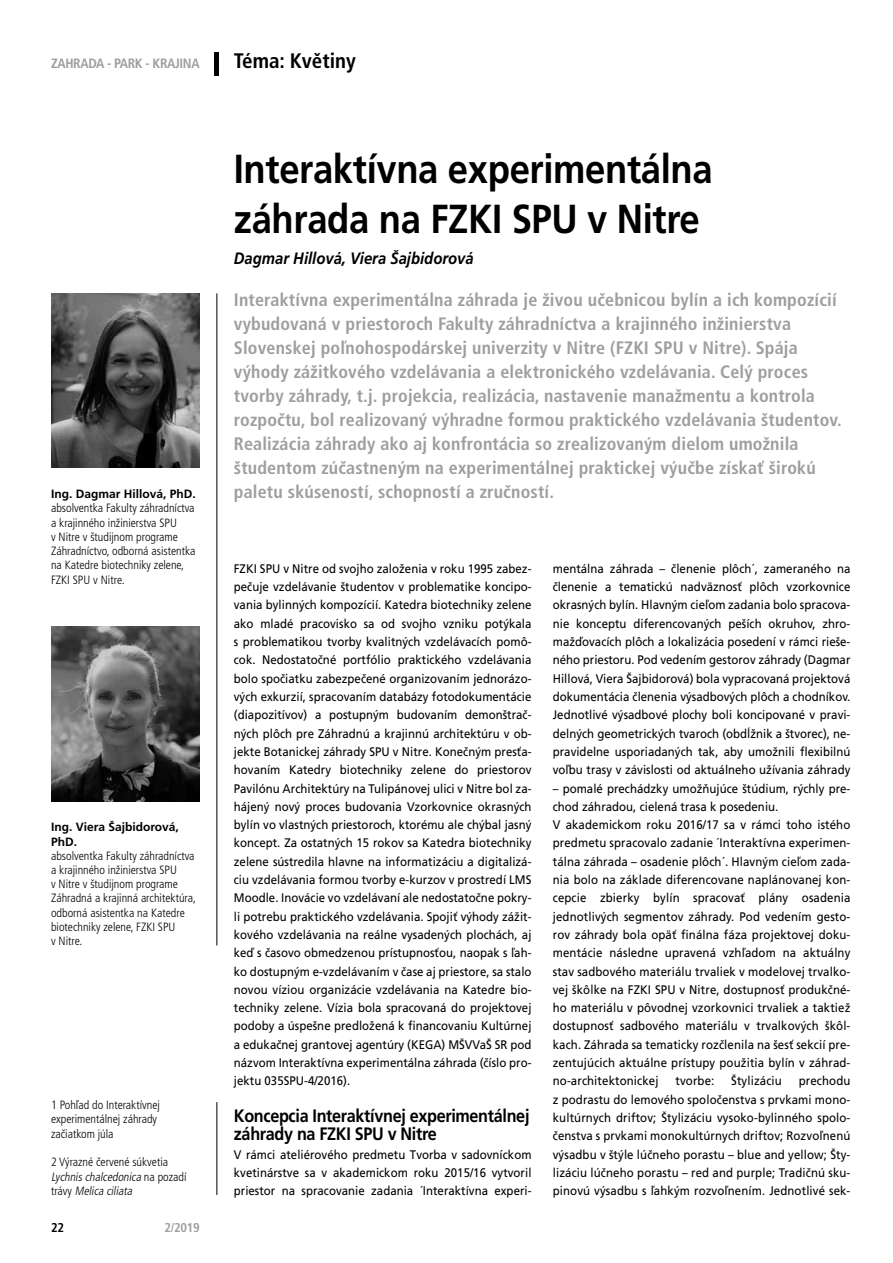
<style>
.page{position:relative;width:893px;height:1263px;background:#fff}
.page>*{position:absolute;margin:0;border:0;box-sizing:border-box;transform-origin:0 0}
.t1{font:700 40.5px/49.5px "Frutiger OT";letter-spacing:-.01em;color:#000;scale:.9 1}
.t2{font:700 condensed 21px "Frutiger OT";color:#000}
.t3{font:700 condensed 18px/24px "Frutiger OT";letter-spacing:.01em;color:#9c9e9f}
.t4{font:700 18px/18.3px "Frutiger OT";letter-spacing:-.02em;color:#000;scale:.9 1}
.t5{font:italic 700 16.5px "Frutiger OT";color:#000;scale:.9 1}
.t6{font:700 condensed 13.5px "Frutiger OT";letter-spacing:.01em;color:#9c9e9f}
.t7{font:700 condensed 12.75px "Frutiger OT";color:#9c9e9f}
.t8{font:700 condensed 12.75px "Frutiger OT";color:#000}
.t9{font:12.45px/18.3px "Frutiger OT";letter-spacing:.01em;color:#000;text-align:justify;scale:.92 1}
.t10{font:300 condensed 12px/14.2px "Frutiger OT";color:#000}
.t11{font:700 12px/14.2px "Frutiger OT";color:#000}
.s1{font-style:italic}
</style>
<div class="page">
<hr style="left:215px;top:52px;width:4px;height:23px;background:#000">
<img style="left:51px;top:293px;width:149px;height:175px">
<img style="left:51px;top:627px;width:149px;height:174px">
<hr style="left:217px;top:293px;width:1px;height:652px;background:#000">
<hr style="left:217px;top:1102px;width:1px;height:93px;background:#000">
<p class="t6" style="left:51px;top:56px;width:149px">zahrada - park - krajina</p>
<h2 class="t2" style="left:234px;top:50px;width:123px">Téma: Květiny</h2>
<h1 class="t1" style="left:234px;top:145px;width:533px">Interaktívna experimentálna záhrada na FZKI SPU v Nitre</h1>
<h3 class="t5" style="left:234px;top:249px;width:268px">Dagmar Hillová, Viera Šajbidorová</h3>
<p class="t3" style="left:234px;top:288px;width:609px">Interaktívna experimentálna záhrada je živou učebnicou bylín a ich kompozícií vybudovaná v priestoroch Fakulty záhradníctva a krajinného inžinierstva Slovenskej poľnohospodárskej univerzity v Nitre (FZKI SPU v Nitre). Spája výhody zážitkového vzdelávania a elektronického vzdelávania. Celý proces tvorby záhrady, t.j. projekcia, realizácia, nastavenie manažmentu a kontrola rozpočtu, bol realizovaný výhradne formou praktického vzdelávania študentov.<br>Realizácia záhrady ako aj konfrontácia so zrealizovaným dielom umožnila študentom zúčastneným na experimentálnej praktickej výučbe získať širokú</p>
<p class="t11" style="left:51px;top:487px;width:146px">Ing. Dagmar Hillová, PhD.</p>
<h3 class="t3" style="left:234px;top:480px;width:322px">paletu skúseností, schopností a zručností.</h3>
<p class="t10" style="left:51px;top:501px;width:146px">absolventka Fakulty záhradníctva a krajinného inžinierstva SPU<br>v Nitre v študijnom programe<br>Záhradníctvo, odborná asistentka na Katedre biotechniky zelene,<br>FZKI SPU v Nitre.</p>
<p class="t9" style="left:234px;top:560px;width:325px">FZKI SPU v Nitre od svojho založenia v roku 1995 zabez&shy;pečuje vzdelávanie študentov v problematike koncipo&shy;vania bylinných kompozícií. Katedra biotechniky zelene ako mladé pracovisko sa od svojho vzniku potýkala s problematikou tvorby kvalitných vzdelávacích pomô&shy;cok. Nedostatočné portfólio praktického vzdelávania bolo spočiatku zabezpečené organizovaním jednorázo&shy;vých exkurzií, spracovaním databázy fotodokumentácie (diapozitívov) a postupným budovaním demonštrač&shy;ných plôch pre Záhradnú a krajinnú architektúru v ob&shy;jekte Botanickej záhrady SPU v Nitre. Konečným presťa&shy;hovaním Katedry biotechniky zelene do priestorov Pavilónu Architektúry na Tulipánovej ulici v Nitre bol za&shy;hájený nový proces budovania Vzorkovnice okrasných bylín vo vlastných priestoroch, ktorému ale chýbal jasný koncept. Za ostatných 15 rokov sa Katedra biotechniky zelene sústredila hlavne na informatizáciu a digitalizá&shy;ciu vzdelávania formou tvorby e-kurzov v prostredí LMS Moodle. Inovácie vo vzdelávaní ale nedostatočne pokry&shy;li potrebu praktického vzdelávania. Spojiť výhody zážit&shy;kového vzdelávania na reálne vysadených plochách, aj keď s časovo obmedzenou prístupnosťou, naopak s ľah&shy;ko dostupným e-vzdelávaním v čase aj priestore, sa stalo novou víziou organizácie vzdelávania na Katedre bio&shy;techniky zelene. Vízia bola spracovaná do projektovej podoby a úspešne predložená k financovaniu Kultúrnej a edukačnej grantovej agentúry (KEGA) MŠVVaŠ SR pod názvom Interaktívna experimentálna záhrada (číslo pro&shy;jektu 035SPU-4/2016).</p>
<h3 class="t4" style="left:234px;top:1106px;width:330px">Koncepcia Interaktívnej experimentálnej záhrady na FZKI SPU v Nitre</h3>
<p class="t9" style="left:234px;top:1145px;width:325px">V rámci ateliérového predmetu Tvorba v sadovníckom kvetinárstve sa v akademickom roku 2015/16 vytvoril priestor na spracovanie zadania ´Interaktívna experi-</p>
<p class="t9" style="left:553px;top:560px;width:325px">mentálna záhrada – členenie plôch´, zameraného na členenie a tematickú nadväznosť plôch vzorkovnice okrasných bylín. Hlavným cieľom zadania bolo spracova&shy;nie konceptu diferencovaných peších okruhov, zhro&shy;mažďovacích plôch a lokalizácia posedení v rámci rieše&shy;ného priestoru. Pod vedením gestorov záhrady (Dagmar Hillová, Viera Šajbidorová) bola vypracovaná projektová dokumentácia členenia výsadbových plôch a chodníkov.<br>Jednotlivé výsadbové plochy boli koncipované v pravi&shy;delných geometrických tvaroch (obdĺžnik a štvorec), ne&shy;pravidelne usporiadaných tak, aby umožnili flexibilnú voľbu trasy v závislosti od aktuálneho užívania záhrady</p>
<p class="t9" style="left:553px;top:779px;width:325px;text-align:left">– pomalé prechádzky umožňujúce štúdium, rýchly pre&shy;chod záhradou, cielená trasa k posedeniu.<br>V akademickom roku 2016/17 sa v rámci toho istého predmetu spracovalo zadanie ´Interaktívna experimen&shy;tálna záhrada – osadenie plôch´. Hlavným cieľom zada&shy;nia bolo na základe diferencovane naplánovanej kon&shy;cepcie zbierky bylín spracovať plány osadenia jednotlivých segmentov záhrady. Pod vedením gesto&shy;rov záhrady bola opäť finálna fáza projektovej doku&shy;mentácie následne upravená vzhľadom na aktuálny stav sadbového materiálu trvaliek v modelovej trvalko&shy;vej škôlke na FZKI SPU v Nitre, dostupnosť produkčné&shy;ho materiálu v pôvodnej vzorkovnici trvaliek a taktiež dostupnosť sadbového materiálu v trvalkových škôl&shy;kach. Záhrada sa tematicky rozčlenila na šesť sekcií pre&shy;zentujúcich aktuálne prístupy použitia bylín v záhrad&shy;no-architektonickej</p>
<p class="t11" style="left:51px;top:820px;width:129px">Ing. Viera Šajbidorová,<br>PhD.</p>
<p class="t10" style="left:51px;top:849px;width:146px">absolventka Fakulty záhradníctva a krajinného inžinierstva SPU<br>v Nitre v študijnom programe<br>Záhradná a krajinná architektúra, odborná asistentka na Katedre biotechniky zelene, FZKI SPU<br>v Nitre.</p>
<p class="t9" style="left:675px;top:1072px;width:44px">tvorbe:</p>
<p class="t9" style="left:731px;top:1072px;width:57px">Štylizáciu</p>
<p class="t9" style="left:553px;top:1072px;width:325px;text-indent:246px">prechodu z podrastu do lemového spoločenstva s prvkami mono&shy;kultúrnych driftov; Štylizáciu vysoko-bylinného spolo&shy;čenstva s prvkami monokultúrnych driftov; Rozvoľnenú výsadbu v štýle lúčneho porastu – blue and yellow; Šty&shy;lizáciu lúčneho porastu – red and purple; Tradičnú sku&shy;pinovú výsadbu s ľahkým rozvoľnením. Jednotlivé sek-</p>
<p class="t10" style="left:51px;top:1098px;width:110px">1 Pohľad do Interaktívnej experimentálnej záhrady začiatkom júla</p>
<p class="t10" style="left:51px;top:1155px;width:137px">2 Výrazné červené súkvetia<br><span class="s1">Lychnischalcedonica</span> n a p o z a d í t r á vy <span class="s1">Melica ciliata</span></p>
<p class="t8" style="left:51px;top:1221px;width:15px">22</p>
<p class="t7" style="left:164px;top:1221px;width:37px">2/2019</p>
</div>
